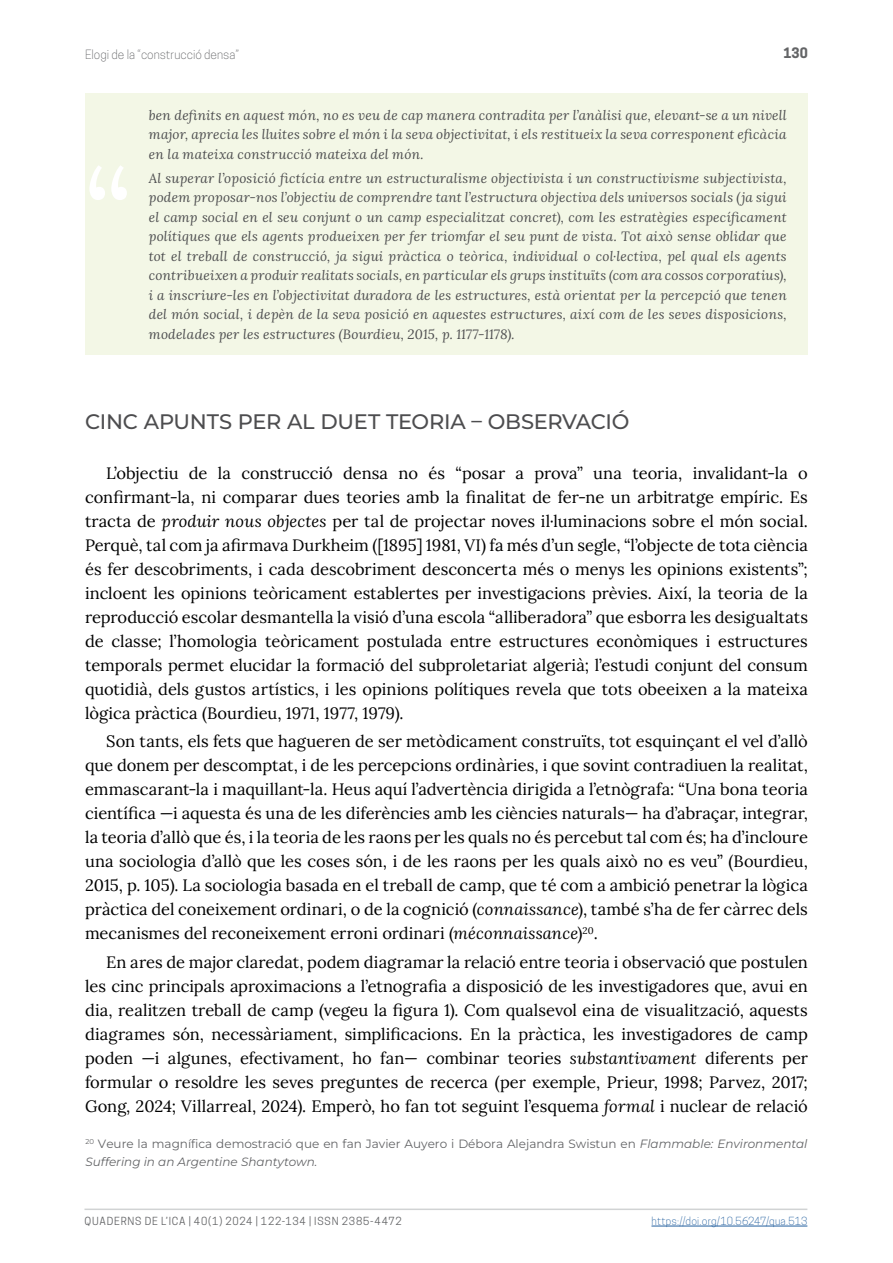
<style>
.page{position:relative;width:893px;height:1263px;background:#fff}
.page>*{position:absolute;margin:0;border:0;box-sizing:border-box;transform-origin:0 0}
.t1{font:124.35px "Lora";color:#fff}
.t2{font:100 21px "Montserrat";letter-spacing:-.01em;color:#4d4d4f}
.t3{font:16.5px/24px "Lora";letter-spacing:-.005em;color:#000;text-align:justify}
.t4{font:italic 13.5px/19.5px "Lora";letter-spacing:.025em;color:#4d4d4f;text-align:justify}
.t5{font:700 13.5px "Cooper Hewitt";color:#636466}
.t6{font:100 12px/18px "Montserrat";color:#636466}
.t7{font:300 12px "Cooper Hewitt";color:#636466}
.t8{font:10.5px "Cooper Hewitt";letter-spacing:.075em;color:#636466}
.t9{font:300 10.5px "Cooper Hewitt";letter-spacing:.015em;color:#215e9e}
.s1{font-style:italic}
</style>
<div class="page">
<hr style="left:651px;top:1226px;width:156px;height:1px;background:#215e9e">
<hr style="left:84px;top:1208px;width:723px;height:2px;background:#d1d3d4">
<div style="left:85px;top:94px;width:723px;height:81px;background:#f3f7e6"></div>
<div style="left:85px;top:156px;width:723px;height:199px;background:#f3f7e6"></div>
<p class="t7" style="left:85px;top:47px;width:156px">Elogi de la “construcció densa”</p>
<p class="t5" style="left:783px;top:45px;width:26px">130</p>
<h1 class="t1" style="left:84px;top:121px;width:51px">“</h1>
<p class="t4" style="left:149px;top:105px;width:639px">ben definits en aquest món, no es veu de cap manera contradita per l’anàlisi que, elevant-se a un nivell major, aprecia les lluites sobre el món i la seva objectivitat, i els restitueix la seva corresponent eficàcia en la mateixa construcció mateixa del món.</p>
<p class="t4" style="left:149px;top:168px;width:639px">Al superar l’oposició fictícia entre un estructuralisme objectivista i un constructivisme subjectivista, podem proposar-nos l’objectiu de comprendre tant l’estructura objectiva dels universos socials (ja sigui el camp social en el seu conjunt o un camp especialitzat concret), com les estratègies específicament polítiques que els agents produeixen per fer triomfar el seu punt de vista. Tot això sense oblidar que tot el treball de construcció, ja sigui pràctica o teòrica, individual o col·lectiva, pel qual els agents contribueixen a produir realitats socials, en particular els grups instituïts (com ara cossos corporatius), i a inscriure-les en l’objectivitat duradora de les estructures, està orientat per la percepció que tenen del món social, i depèn de la seva posició en aquestes estructures, així com de les seves disposicions, modelades per les estructures (Bourdieu, 2015, p. 1177-1178).</p>
<p class="t2" style="left:85px;top:408px;width:546px">CINC APUNTS PER AL DUET TEORIA – OBSERVACIÓ</p>
<p class="t3" style="left:85px;top:460px;width:724px;text-indent:21px">L’objectiu de la construcció densa no és “posar a prova” una teoria, invalidant-la o confirmant-la, ni comparar dues teories amb la finalitat de fer-ne un arbitratge empíric. Es tracta de <span class="s1">produir nous objectes</span> per tal de projectar noves il·luminacions sobre el món social.<br>Perquè, tal com ja afirmava Durkheim ([1895] 1981, VI) fa més d’un segle, “l’objecte de tota ciència és fer descobriments, i cada descobriment desconcerta més o menys les opinions existents”; incloent les opinions teòricament establertes per investigacions prèvies. Així, la teoria de la reproducció escolar desmantella la visió d’una escola “alliberadora” que esborra les desigualtats de classe; l’homologia teòricament postulada entre estructures econòmiques i estructures temporals permet elucidar la formació del subproletariat algerià; l’estudi conjunt del consum quotidià, dels gustos artístics, i les opinions polítiques revela que tots obeeixen a la mateixa lògica pràctica (Bourdieu, 1971, 1977, 1979).</p>
<p class="t3" style="left:85px;top:728px;width:724px;text-indent:21px">Son tants, els fets que hagueren de ser metòdicament construïts, tot esquinçant el vel d’allò que donem per descomptat, i de les percepcions ordinàries, i que sovint contradiuen la realitat, emmascarant-la i maquillant-la. Heus aquí l’advertència dirigida a l’etnògrafa: “Una bona teoria científica —i aquesta és una de les diferències amb les ciències naturals— ha d’abraçar, integrar, la teoria d’allò que és, i la teoria de les raons per les quals no és percebut tal com és; ha d’incloure una sociologia d’allò que les coses són, i de les raons per les quals això no es veu” (Bourdieu, 2015, p. 105). La sociologia basada en el treball de camp, que té com a ambició penetrar la lògica pràctica del coneixement ordinari, o de la cognició (<span class="s1">connaissance</span>), també s’ha de fer càrrec dels mecanismes del reconeixement erroni ordinari (<span class="s1">méconnaissance</span>)<sup>20</sup>.</p>
<p class="t3" style="left:85px;top:948px;width:724px;text-indent:21px">En ares de major claredat, podem diagramar la relació entre teoria i observació que postulen les cinc principals aproximacions a l’etnografia a disposició de les investigadores que, avui en dia, realitzen treball de camp (vegeu la figura 1). Com qualsevol eina de visualització, aquests diagrames són, necessàriament, simplificacions. En la pràctica, les investigadores de camp poden —i algunes, efectivament, ho fan— combinar teories <span class="s1">substantivament</span> diferents per formular o resoldre les seves preguntes de recerca (per exemple, Prieur, 1998; Parvez, 2017; Gong, 2024; Villarreal, 2024). Emperò, ho fan tot seguint l’esquema <span class="s1">formal</span> i nuclear de relació</p>
<p class="t6" style="left:85px;top:1135px;width:724px"><sup>20</sup> Veure la magnífica demostració que en fan Javier Auyero i Débora Alejandra Swistun en <span class="s1">Flammable: Environmental<br>Suffering in an Argentine Shantytown.</span></p>
<p class="t8" style="left:84px;top:1215px;width:319px">QUADERNS DE L’ICA | 40(1) 2024 | 122-134 | ISSN 2385-4472</p>
<p class="t9" style="left:651px;top:1215px;width:157px">https://doi.org/10.56247/qua.513</p>
</div>
